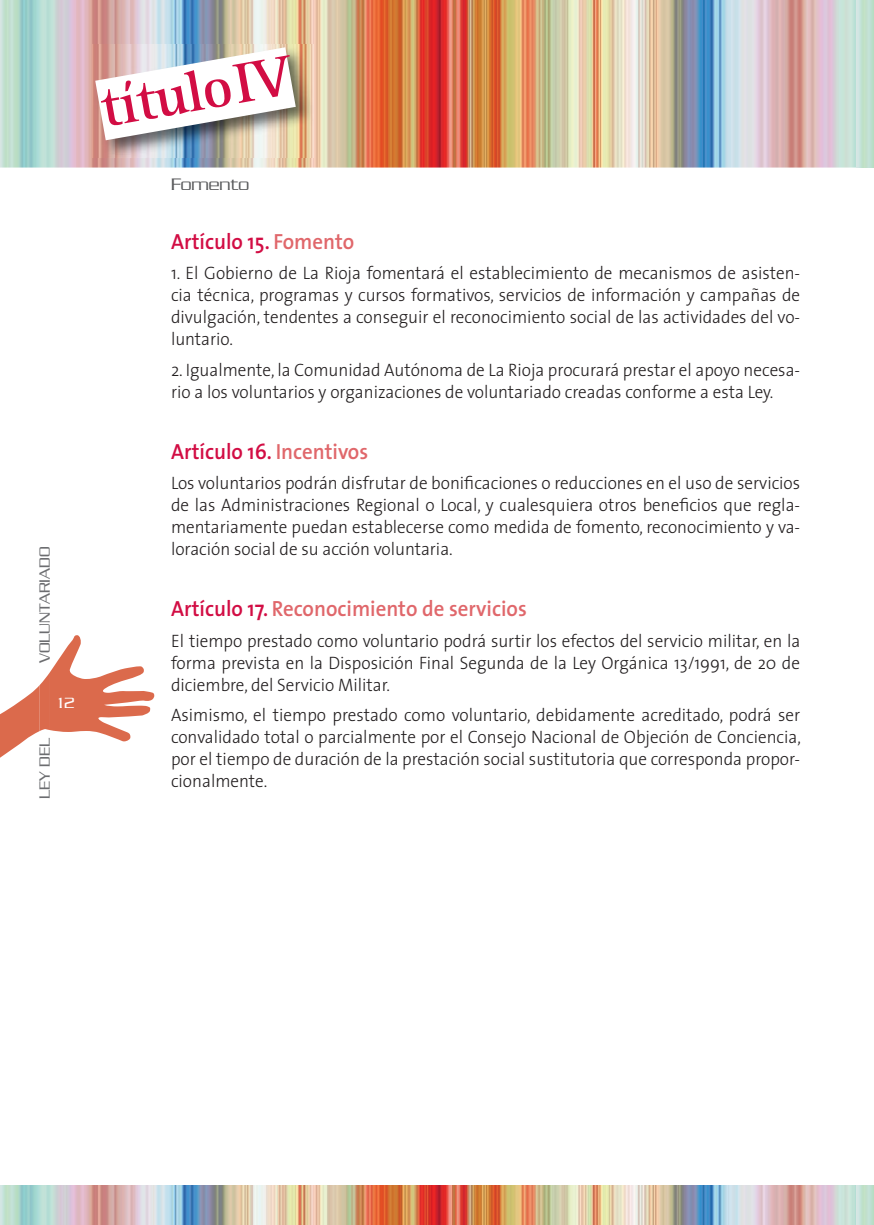
<style>
.page{position:relative;width:874px;height:1225px;background:#fff}
.page>*{position:absolute;margin:0;border:0;box-sizing:border-box;transform-origin:0 0}
.t1{font:700 58px "Rotis Serif Std";color:#d20d44}
.t2{font:600 22px "The Sans";color:#d20d44;scale:.95 1}
.t3{font:600 22px "The Sans";color:#e0676b;scale:.95 1}
.t4{font:300 18px/22px "The Sans";color:#231f20;text-align:justify;scale:.95 1}
.t5{font:300 18px "Serpentine Std";color:#57585a}
.t6{font:300 16px "Serpentine Std";color:#6c6d70}
.t7{font:300 16px "Serpentine Std";color:#fff}
.s1{color:#e0676b}
.s2{color:#d20d44}
</style>
<div class="page">
<img style="left:0;top:1185px;width:873px;height:40px">
<img style="left:0;top:0;width:873px;height:167px">
<svg style="left:0;top:635px;width:155px;height:122px"></svg>
<img style="left:92px;top:45px;width:222px;height:113px">
<svg style="left:95px;top:47px;width:200px;height:93px"></svg>
<p class="t6" style="left:36px;top:663px;width:118px;rotate:-90deg">VOLUNTARIADO</p>
<p class="t7" style="left:58px;top:693px;width:18px">12</p>
<p class="t6" style="left:36px;top:799px;width:63px;rotate:-90deg">LEY DEL</p>
<h1 class="t1" style="left:95px;top:74px;width:195px;rotate:-10deg">títuloIV</h1>
<p class="t5" style="left:171px;top:175px;width:80px">Fomento</p>
<p class="t2" style="left:171px;top:223px;width:194px">Artículo 15. <span class="s1">Fomento</span></p>
<p class="t4" style="left:171px;top:261px;width:663px">1. El Gobierno de La Rioja fomentará el establecimiento de mecanismos de asisten&shy;cia técnica, programas y cursos formativos, servicios de información y campañas de divulgación, tendentes a conseguir el reconocimiento social de las actividades del vo&shy;luntario.</p>
<p class="t4" style="left:171px;top:358px;width:663px">2. Igualmente, la Comunidad Autónoma de La Rioja procurará prestar el apoyo necesa&shy;rio a los voluntarios y organizaciones de voluntariado creadas conforme a esta Ley.</p>
<p class="t2" style="left:171px;top:433px;width:209px">Artículo 16. <span class="s1">Incentivos</span></p>
<p class="t4" style="left:171px;top:471px;width:663px">Los voluntarios podrán disfrutar de bonificaciones o reducciones en el uso de servicios de las Administraciones Regional o Local, y cualesquiera otros beneficios que regla&shy;mentariamente puedan establecerse como medida de fomento, reconocimiento y va&shy;loración social de su acción voluntaria.</p>
<p class="t3" style="left:171px;top:590px;width:376px"><span class="s2">Artículo 17.</span> Reconocimiento de servicios</p>
<p class="t4" style="left:171px;top:629px;width:663px">El tiempo prestado como voluntario podrá surtir los efectos del servicio militar, en la forma prevista en la Disposición Final Segunda de la Ley Orgánica 13/1991, de 20 de diciembre, del Servicio Militar.</p>
<p class="t4" style="left:171px;top:703px;width:664px">Asimismo, el tiempo prestado como voluntario, debidamente acreditado, podrá ser convalidado total o parcialmente por el Consejo Nacional de Objeción de Conciencia, por el tiempo de duración de la prestación social sustitutoria que corresponda propor&shy;cionalmente.</p>
</div>
